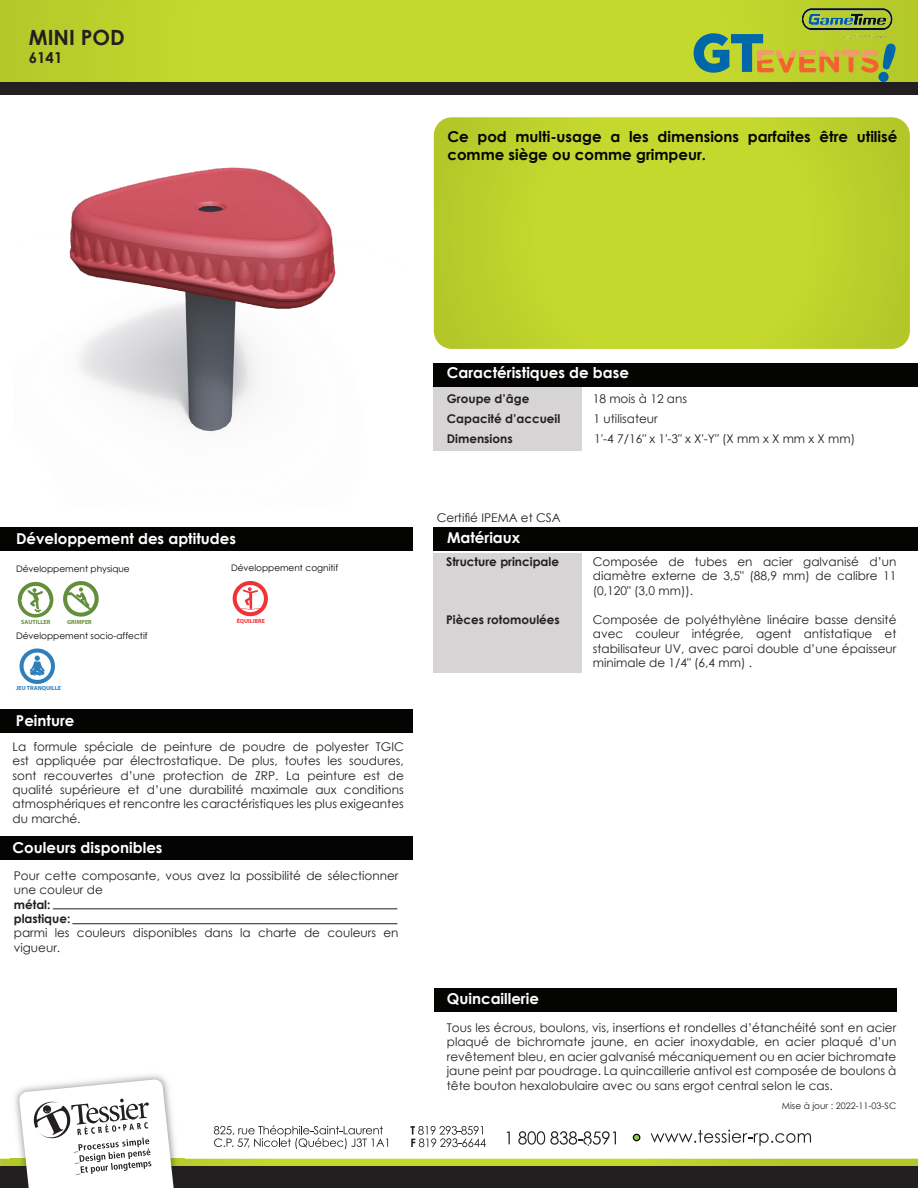
<style>
.page{position:relative;width:918px;height:1188px;background:#fff}
.page>*{position:absolute;margin:0;border:0;box-sizing:border-box;transform-origin:0 0}
.t1{font:700 21px "Century Gothic";color:#231f20}
.t2{font:700 15px "Century Gothic";color:#fff}
.t3{font:700 15px/18px "Century Gothic";color:#040503}
.t4{font:700 15px "Century Gothic";color:#231f20}
.t5{font:12px/14.4px "Century Gothic";color:#231f20;text-align:justify}
.t6{font:700 12px "Century Gothic";color:#231f20}
.t7{font:9px "Century Gothic";color:#040503}
.t8{font:9px "Century Gothic";color:#231f20}
.t9{font:700 6px "Myriad Pro";color:#638f3d}
.t10{font:700 6px "Myriad Pro";color:#2e7fba}
.t11{font:700 6px "Myriad Pro";color:#ee3436}
</style>
<div class="page">
<img style="left:1px;top:1px;width:916px;height:81px">
<svg style="left:434px;top:117px;width:476px;height:232px;background:#bfd32d"></svg>
<div style="left:434px;top:387px;width:148px;height:64px;background:#d6d4d4"></div>
<div style="left:0;top:527px;width:412px;height:24px;background:#040503"></div>
<div style="left:434px;top:363px;width:484px;height:24px;background:#040503"></div>
<div style="left:434px;top:527px;width:484px;height:24px;background:#040503"></div>
<svg style="left:0;top:1079px;width:918px;height:109px"></svg>
<div style="left:0;top:836px;width:412px;height:24px;background:#040503"></div>
<div style="left:0;top:709px;width:412px;height:24px;background:#040503"></div>
<div style="left:0;top:82px;width:918px;height:12px;background:#231f20"></div>
<div style="left:434px;top:989px;width:462px;height:23px;background:#040503"></div>
<svg style="left:19px;top:648px;width:36px;height:36px"></svg>
<svg style="left:232px;top:580px;width:36px;height:37px"></svg>
<svg style="left:17px;top:581px;width:82px;height:37px"></svg>
<img style="left:800px;top:8px;width:94px;height:25px">
<svg style="left:694px;top:33px;width:202px;height:49px;background:#a2b146"></svg>
<hr style="left:53px;top:908px;width:344px;height:1px;background:#231f20">
<hr style="left:72px;top:923px;width:325px;height:1px;background:#231f20">
<div style="left:434px;top:553px;width:148px;height:120px;background:#d6d4d4"></div>
<img style="left:69px;top:167px;width:267px;height:265px">
<p class="t1" style="left:29px;top:22px;width:98px">MINI POD</p>
<p class="t4" style="left:29px;top:46px;width:35px">6141</p>
<p class="t3" style="left:447px;top:127px;width:451px">Ce pod multi-usage a les dimensions parfaites être utilisé comme siège ou comme grimpeur.</p>
<p class="t2" style="left:16px;top:527px;width:221px">Développement des aptitudes</p>
<p class="t7" style="left:16px;top:563px;width:115px">Développement physique</p>
<p class="t7" style="left:231px;top:562px;width:109px">Développement cognitif</p>
<p class="t9" style="left:21px;top:619px;width:31px">SAUTILLER</p>
<p class="t9" style="left:67px;top:618px;width:26px">GRIMPER</p>
<p class="t11" style="left:237px;top:617px;width:30px">ÉQUILIBRE</p>
<p class="t7" style="left:16px;top:629px;width:133px">Développement socio-affectif</p>
<p class="t10" style="left:16px;top:684px;width:47px">JEU TRANQUILLE</p>
<p class="t2" style="left:16px;top:709px;width:60px">Peinture</p>
<p class="t5" style="left:13px;top:739px;width:393px">La formule spéciale de peinture de poudre de polyester TGIC est appliquée par électrostatique. De plus, toutes les soudures, sont recouvertes d’une protection de ZRP. La peinture est de qualité supérieure et d’une durabilité maximale aux conditions atmosphériques et rencontre les caractéristiques les plus exigeantes du marché.</p>
<p class="t2" style="left:13px;top:836px;width:151px">Couleurs disponibles</p>
<p class="t5" style="left:14px;top:868px;width:386px">Pour cette composante, vous avez la possibilité de sélectionner une couleur de</p>
<p class="t6" style="left:14px;top:895px;width:38px">métal:</p>
<p class="t6" style="left:14px;top:910px;width:58px">plastique:</p>
<p class="t5" style="left:14px;top:926px;width:386px">parmi les couleurs disponibles dans la charte de couleurs en vigueur.</p>
<p class="t2" style="left:447px;top:362px;width:184px">Caractéristiques de base</p>
<p class="t5" style="left:593px;top:391px;width:96px">18 mois à 12 ans</p>
<p class="t6" style="left:447px;top:389px;width:84px">Groupe d’âge</p>
<p class="t6" style="left:447px;top:410px;width:115px">Capacité d’accueil</p>
<p class="t5" style="left:594px;top:412px;width:66px">1 utilisateur</p>
<p class="t6" style="left:447px;top:430px;width:67px">Dimensions</p>
<p class="t5" style="left:594px;top:432px;width:262px">1′-4 7/16″ x 1′-3″ x X′-Y″ (X mm x X mm x X mm)</p>
<p class="t5" style="left:437px;top:510px;width:125px">Certifié IPEMA et CSA</p>
<p class="t2" style="left:447px;top:526px;width:75px">Matériaux</p>
<p class="t6" style="left:446px;top:552px;width:115px">Structure principale</p>
<p class="t5" style="left:593px;top:554px;width:305px">Composée de tubes en acier galvanisé d’un diamètre externe de 3,5" (88,9 mm) de calibre 11 (0,120" (3,0 mm)).</p>
<p class="t5" style="left:593px;top:612px;width:305px">Composée de polyéthylène linéaire basse densité avec couleur intégrée, agent antistatique et stabilisateur UV, avec paroi double d’une épaisseur minimale de 1/4″ (6,4 mm) .</p>
<p class="t6" style="left:446px;top:611px;width:115px">Pièces rotomoulées</p>
<p class="t2" style="left:447px;top:987px;width:94px">Quincaillerie</p>
<p class="t5" style="left:447px;top:1020px;width:451px">Tous les écrous, boulons, vis, insertions et rondelles d’étanchéité sont en acier plaqué de bichromate jaune, en acier inoxydable, en acier plaqué d’un revêtement bleu, en acier galvanisé mécaniquement ou en acier bichromate jaune peint par poudrage. La quincaillerie antivol est composée de boulons à tête bouton hexalobulaire avec ou sans ergot central selon le cas.</p>
<p class="t8" style="left:782px;top:1100px;width:116px">Mise à jour : 2022-11-03-SC</p>
</div>
